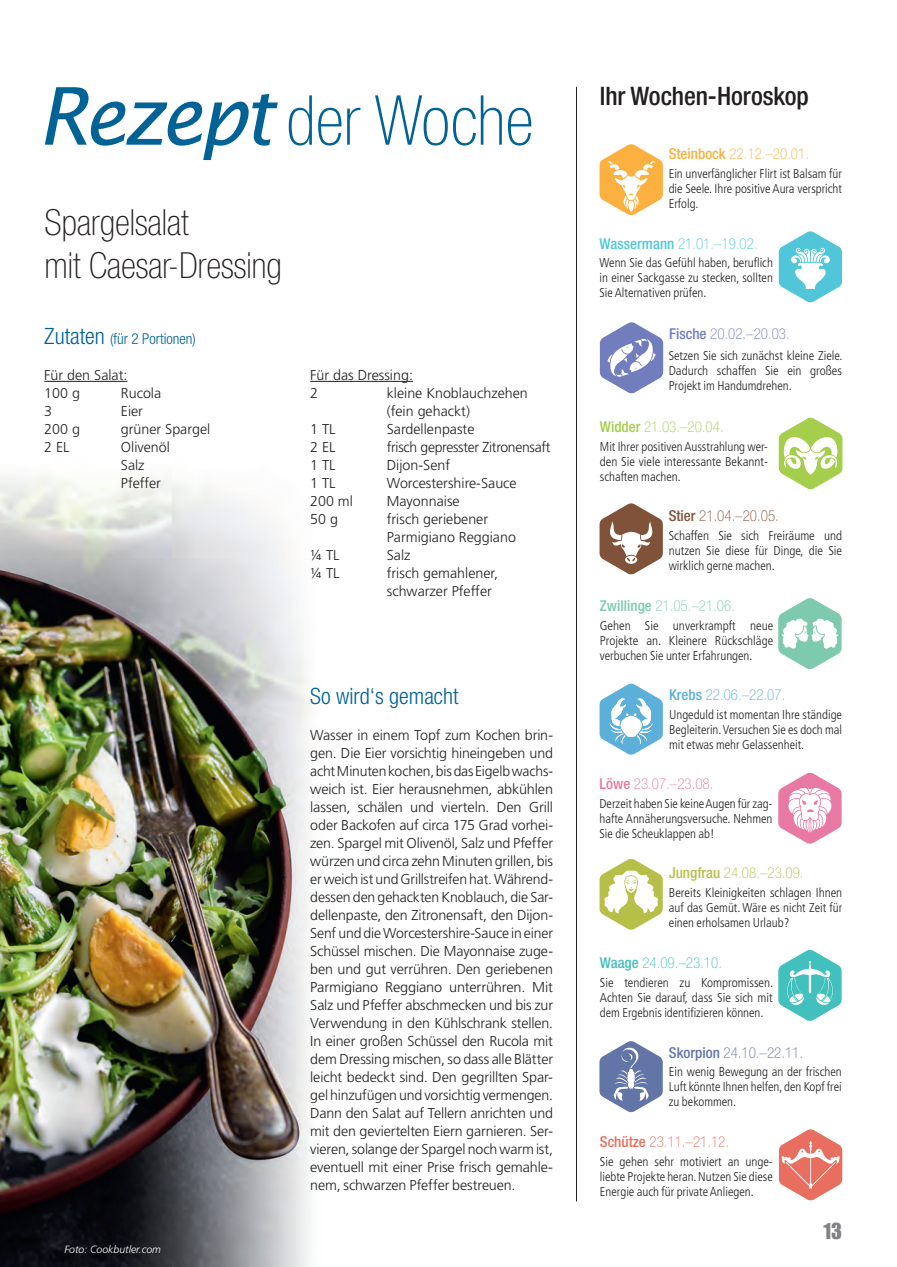
<style>
.page{position:relative;width:897px;height:1267px;background:#fff}
.page>*{position:absolute;margin:0;border:0;box-sizing:border-box;transform-origin:0 0}
.Headline_46pt__Standard{font:100 condensed 69px "Helvetica Neue LT Std";color:#006295}
.Subline_Rezept{font:100 condensed 36px "Helvetica Neue LT Std";color:#231f20}
.Dachzeile__Standard{font:500 condensed 25.5px "Helvetica Neue LT Std";letter-spacing:-.005em;color:#231f20}
.Zwischenüberschrift{font:300 condensed 22.5px "Helvetica Neue LT Std";color:#006295}
.t1{font:22.5px "Impact LT Std";color:#808285}
.Headline_Sternzeichen{font:100 condensed 15px "Helvetica Neue LT Std";color:#51c6d8}
.Headline_Sternzeichen-2{font:100 condensed 15px "Helvetica Neue LT Std";color:#fbb03f}
.Headline_Sternzeichen-3{font:100 condensed 15px "Helvetica Neue LT Std";color:#7dcaae}
.Zwischenüberschrift-2{font:300 condensed 15px "Helvetica Neue LT Std";color:#006295}
.Headline_Sternzeichen-4{font:100 condensed 15px "Helvetica Neue LT Std";color:#6375a7}
.Headline_Sternzeichen-5{font:100 condensed 15px "Helvetica Neue LT Std";color:#b6c048}
.Headline_Sternzeichen-6{font:100 condensed 15px "Helvetica Neue LT Std";color:#e86e60}
.Headline_Sternzeichen-7{font:100 condensed 15px "Helvetica Neue LT Std";color:#a4ce4c}
.Headline_Sternzeichen-8{font:100 condensed 15px "Helvetica Neue LT Std";color:#717dbd}
.Headline_Sternzeichen-9{font:100 condensed 15px "Helvetica Neue LT Std";color:#805239}
.Headline_Sternzeichen-10{font:100 condensed 15px "Helvetica Neue LT Std";color:#42c0bd}
.Headline_Sternzeichen-11{font:100 condensed 15px "Helvetica Neue LT Std";color:#5bafd9}
.Headline_Sternzeichen-12{font:100 condensed 15px "Helvetica Neue LT Std";color:#e779a2}
.Fließtext__ohne_Abstand{font:300 14.25px/18px "Frutiger LT Std";letter-spacing:-.01em;color:#231f20;text-align:justify}
.Zutaten{font:300 14.25px/18px "Frutiger LT Std";color:#231f20}
.Zutaten-2{font:300 14.25px "Frutiger LT Std";letter-spacing:-.02em;color:#231f20}
.Text_Sternzeichen{font:300 condensed 12.75px/15px "Frutiger LT Std";color:#231f20;text-align:justify}
.Fotonachweis{font:italic 300 10.5px "Frutiger LT Std";color:#fff}
.s1{font-family:"Lucida Sans";font-weight:400;font-style:italic;font-stretch:normal;font-size:79.5px}
.s2{font-size:22.5px}
.s3{font-weight:500}
</style>
<div class="page">
<img style="left:0;top:380px;width:329px;height:886px">
<hr style="left:576px;top:87px;width:1px;height:1114px;background:#231f20">
<svg style="left:599px;top:144px;width:63px;height:71px"></svg>
<svg style="left:778px;top:231px;width:63px;height:72px"></svg>
<svg style="left:599px;top:322px;width:64px;height:71px"></svg>
<svg style="left:778px;top:417px;width:64px;height:72px"></svg>
<svg style="left:599px;top:503px;width:63px;height:71px"></svg>
<svg style="left:778px;top:598px;width:63px;height:71px"></svg>
<svg style="left:599px;top:683px;width:63px;height:72px"></svg>
<svg style="left:778px;top:772px;width:63px;height:72px"></svg>
<svg style="left:599px;top:858px;width:63px;height:72px"></svg>
<svg style="left:778px;top:949px;width:63px;height:72px"></svg>
<svg style="left:599px;top:1041px;width:63px;height:71px"></svg>
<svg style="left:779px;top:1129px;width:63px;height:71px"></svg>
<hr style="left:44px;top:381px;width:83px;height:1px;background:#231f20">
<hr style="left:310px;top:381px;width:103px;height:1px;background:#231f20">
<p class="Headline_46pt__Standard" style="left:37px;top:82px;width:497px"><span class="s1">Rezept</span> der Woche</p>
<p class="Subline_Rezept" style="left:44px;top:202px;width:145px">Spargelsalat</p>
<p class="Subline_Rezept" style="left:44px;top:245px;width:239px">mit Caesar-Dressing</p>
<p class="Zwischenüberschrift-2" style="left:44px;top:330px;width:153px"><span class="s2">Zutaten</span> (für 2 Portionen)</p>
<p class="Zutaten" style="left:44px;top:366px;width:85px">Für den Salat:</p>
<p class="Zutaten" style="left:44px;top:384px;width:37px">100 g</p>
<p class="Zutaten" style="left:121px;top:384px;width:42px">Rucola</p>
<p class="Zutaten" style="left:44px;top:402px;width:9px">3</p>
<p class="Zutaten" style="left:121px;top:402px;width:24px">Eier</p>
<p class="Zutaten" style="left:44px;top:420px;width:37px">200 g</p>
<p class="Zutaten" style="left:121px;top:420px;width:91px">grüner Spargel</p>
<p class="Zutaten" style="left:44px;top:438px;width:27px">2 EL</p>
<p class="Zutaten" style="left:121px;top:438px;width:51px">Olivenöl</p>
<p class="Zutaten" style="left:121px;top:456px;width:25px">Salz</p>
<p class="Zutaten" style="left:121px;top:474px;width:42px">Pfeffer</p>
<p class="Zutaten" style="left:310px;top:366px;width:104px">Für das Dressing:</p>
<p class="Zutaten" style="left:310px;top:384px;width:9px">2</p>
<p class="Zutaten" style="left:387px;top:384px;width:142px">kleine Knoblauchzehen</p>
<p class="Zutaten" style="left:387px;top:402px;width:85px">(fein gehackt)</p>
<p class="Zutaten" style="left:310px;top:420px;width:27px">1 TL</p>
<p class="Zutaten" style="left:387px;top:420px;width:89px">Sardellenpaste</p>
<p class="Zutaten" style="left:310px;top:438px;width:27px">2 EL</p>
<p class="Zutaten-2" style="left:387px;top:439px;width:165px">frisch gepresster Zitronensaft</p>
<p class="Zutaten" style="left:310px;top:456px;width:27px">1 TL</p>
<p class="Zutaten" style="left:387px;top:456px;width:65px">Dijon-Senf</p>
<p class="Zutaten" style="left:310px;top:474px;width:27px">1 TL</p>
<p class="Zutaten" style="left:387px;top:474px;width:131px">Worcestershire-Sauce</p>
<p class="Zutaten" style="left:310px;top:492px;width:44px">200 ml</p>
<p class="Zutaten" style="left:387px;top:492px;width:74px">Mayonnaise</p>
<p class="Zutaten" style="left:310px;top:510px;width:29px">50 g</p>
<p class="Zutaten" style="left:387px;top:510px;width:131px">frisch geriebener<br>Parmigiano Reggiano</p>
<p class="Zutaten" style="left:310px;top:546px;width:31px">¼ TL</p>
<p class="Zutaten" style="left:387px;top:546px;width:25px">Salz</p>
<p class="Zutaten" style="left:310px;top:564px;width:31px">¼ TL</p>
<p class="Zutaten" style="left:387px;top:564px;width:113px">frisch gemahlener, schwarzer Pfeffer</p>
<p class="Fotonachweis" style="left:64px;top:1242px;width:98px">Foto: Cookbutler.com</p>
<p class="Zwischenüberschrift" style="left:310px;top:683px;width:150px">So wird‘s gemacht</p>
<p class="Fließtext__ohne_Abstand" style="left:310px;top:726px;width:244px">Wasser in einem Topf zum Kochen brin&shy;gen. Die Eier vorsichtig hineingeben und acht Minuten kochen, bis das Eigelb wachs&shy;weich ist. Eier herausnehmen, abkühlen lassen, schälen und vierteln. Den Grill oder Backofen auf circa 175 Grad vorhei&shy;zen. Spargel mit Olivenöl, Salz und Pfeffer würzen und circa zehn Minuten grillen, bis er weich ist und Grillstreifen hat. Während&shy;dessen den gehackten Knoblauch, die Sar&shy;dellenpaste, den Zitronensaft, den Dijon-Senf und die Worcestershire-Sauce in einer Schüssel mischen. Die Mayonnaise zuge&shy;ben und gut verrühren. Den geriebenen Parmigiano Reggiano unterrühren. Mit Salz und Pfeffer abschmecken und bis zur Verwendung in den Kühlschrank stellen.<br>In einer großen Schüssel den Rucola mit dem Dressing mischen, so dass alle Blätter leicht bedeckt sind. Den gegrillten Spar&shy;gel hinzufügen und vorsichtig vermengen.<br>Dann den Salat auf Tellern anrichten und mit den geviertelten Eiern garnieren. Ser&shy;vieren, solange der Spargel noch warm ist, eventuell mit einer Prise frisch gemahle&shy;nem, schwarzen Pfeffer bestreuen.</p>
<p class="Dachzeile__Standard" style="left:599px;top:81px;width:210px">Ihr Wochen-Horoskop</p>
<p class="Headline_Sternzeichen-2" style="left:668px;top:145px;width:142px"><span class="s3">Steinbock</span> 22.12.–20.01.</p>
<p class="Text_Sternzeichen" style="left:668px;top:166px;width:175px">Ein unverfänglicher Flirt ist Balsam für die Seele. Ihre positive Aura verspricht Erfolg.</p>
<p class="Headline_Sternzeichen" style="left:599px;top:235px;width:159px"><span class="s3">Wassermann</span> 21.01.–19.02.</p>
<p class="Text_Sternzeichen" style="left:599px;top:256px;width:175px">Wenn Sie das Gefühl haben, beruflich in einer Sackgasse zu stecken, sollten Sie Alternativen prüfen.</p>
<p class="Headline_Sternzeichen-8" style="left:669px;top:325px;width:122px"><span class="s3">Fische</span> 20.02.–20.03.</p>
<p class="Text_Sternzeichen" style="left:668px;top:348px;width:175px">Setzen Sie sich zunächst kleine Ziele.<br>Dadurch schaffen Sie ein großes Projekt im Handumdrehen.</p>
<p class="Headline_Sternzeichen-7" style="left:599px;top:418px;width:125px"><span class="s3">Widder</span> 21.03.–20.04.</p>
<p class="Text_Sternzeichen" style="left:599px;top:439px;width:170px">Mit Ihrer positiven Ausstrahlung wer&shy;den Sie viele interessante Bekannt&shy;schaften machen.</p>
<p class="Headline_Sternzeichen-9" style="left:668px;top:507px;width:112px"><span class="s3">Stier</span> 21.04.–20.05.</p>
<p class="Text_Sternzeichen" style="left:668px;top:528px;width:175px">Schaffen Sie sich Freiräume und nutzen Sie diese für Dinge, die Sie wirklich gerne machen.</p>
<p class="Headline_Sternzeichen-3" style="left:599px;top:597px;width:137px"><span class="s3">Zwillinge</span> 21.05.–21.06.</p>
<p class="Text_Sternzeichen" style="left:599px;top:618px;width:175px">Gehen Sie unverkrampft neue Projekte an. Kleinere Rückschläge verbuchen Sie unter Erfahrungen.</p>
<p class="Headline_Sternzeichen-11" style="left:669px;top:686px;width:118px"><span class="s3">Krebs</span> 22.06.–22.07.</p>
<p class="Text_Sternzeichen" style="left:669px;top:707px;width:174px">Ungeduld ist momentan Ihre ständige Begleiterin. Versuchen Sie es doch mal mit etwas mehr Gelassenheit.</p>
<p class="Headline_Sternzeichen-12" style="left:599px;top:775px;width:115px"><span class="s3">Löwe</span> 23.07.–23.08.</p>
<p class="Text_Sternzeichen" style="left:599px;top:796px;width:174px">Derzeit haben Sie keine Augen für zag&shy;hafte Annäherungsversuche. Nehmen Sie die Scheuklappen ab!</p>
<p class="Headline_Sternzeichen-5" style="left:669px;top:864px;width:136px"><span class="s3">Jungfrau</span> 24.08.–23.09.</p>
<p class="Text_Sternzeichen" style="left:668px;top:885px;width:175px">Bereits Kleinigkeiten schlagen Ihnen auf das Gemüt. Wäre es nicht Zeit für einen erholsamen Urlaub?</p>
<p class="Headline_Sternzeichen-10" style="left:599px;top:954px;width:123px"><span class="s3">Waage</span> 24.09.–23.10.</p>
<p class="Text_Sternzeichen" style="left:599px;top:975px;width:175px">Sie tendieren zu Kompromissen.<br>Achten Sie darauf, dass Sie sich mit dem Ergebnis identifizieren können.</p>
<p class="Headline_Sternzeichen-4" style="left:668px;top:1043px;width:136px"><span class="s3">Skorpion</span> 24.10.–22.11.</p>
<p class="Text_Sternzeichen" style="left:668px;top:1064px;width:174px">Ein wenig Bewegung an der frischen Luft könnte Ihnen helfen, den Kopf frei zu bekommen.</p>
<p class="Headline_Sternzeichen-6" style="left:599px;top:1133px;width:131px"><span class="s3">Schütze</span> 23.11.–21.12.</p>
<p class="Text_Sternzeichen" style="left:599px;top:1153px;width:174px">Sie gehen sehr motiviert an unge&shy;liebte Projekte heran. Nutzen Sie diese Energie auch für private Anliegen.</p>
<h3 class="t1" style="left:822px;top:1218px;width:21px">13</h3>
</div>
